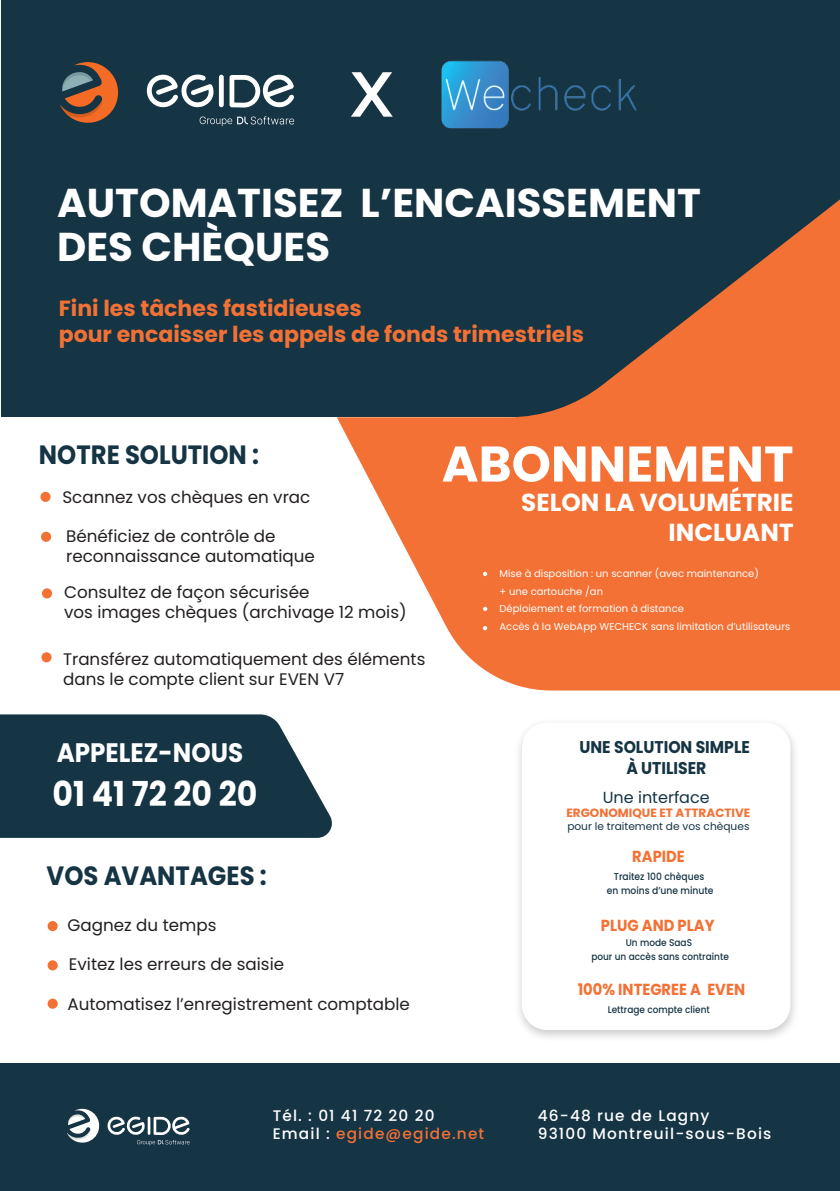
<style>
.page{position:relative;width:840px;height:1191px;background:#fff}
.page>*{position:absolute;margin:0;border:0;box-sizing:border-box;transform-origin:0 0}
.t1{font:700 68px "Corbel";color:#fff}
.t2{font:700 50px "Poppins";color:#fff}
.t3{font:700 40.2px/44.2px "Poppins";color:#fff}
.t4{font:700 34.4px "Poppins";color:#fff;scale:.92 1}
.t5{font:700 26.8px "Poppins";color:#fff;scale:.92 1}
.t6{font:700 26.4px "Poppins";color:#153444;scale:.92 1}
.t7{font:700 24.6px/29.6px "Poppins";color:#fff;text-align:right}
.t8{font:700 22px/26.4px "Poppins";color:#f37134}
.t9{font:700 17px/20.4px "Poppins";color:#153444;text-align:center;scale:.92 1}
.t10{font:16.8px/20px "Poppins";color:#231f20}
.t11{font:700 16px "Poppins";color:#f37134;scale:.92 1}
.t12{font:16px "Poppins";color:#153444}
.t13{font:500 15.4px/18.4px "Poppins";letter-spacing:.075em;color:#fff}
.t14{font:700 12px "Poppins";color:#f37134}
.t15{font:10.6px "Poppins";color:#153444}
.t16{font:10px/17.6px "Poppins";color:#fff}
.t17{font:500 10px/14px "Poppins";color:#153444;text-align:center;scale:.92 1}
.t18{font:500 9.8px/14px "Poppins";color:#153444;text-align:center;scale:.92 1}
.s1{color:#f37135}
</style>
<div class="page">
<img style="left:519px;top:726px;width:276px;height:312px">
<div style="left:521px;top:722px;width:269px;height:308px;background:#fff;border-radius:25px"></div>
<div style="left:1px;top:1063px;width:838px;height:128px;background:#153444"></div>
<div style="left:1px;top:1px;width:838px;height:416px;background:#153444"></div>
<svg style="left:0;top:714px;width:332px;height:124px;background:#274452"></svg>
<svg style="left:337px;top:200px;width:502px;height:490px;fill:#f37134"></svg>
<div style="left:48px;top:960px;width:10px;height:10px;background:#f37134;border-radius:50%"></div>
<div style="left:48px;top:998px;width:10px;height:10px;background:#f37134;border-radius:50%"></div>
<div style="left:48px;top:921px;width:10px;height:10px;background:#f37134;border-radius:50%"></div>
<svg style="left:60px;top:62px;width:59px;height:61px"></svg>
<hr style="left:219px;top:75px;width:4px;height:32px;background:#fff;border-radius:2px">
<svg style="left:199px;top:116px;width:95px;height:10px"></svg>
<svg style="left:229px;top:74px;width:65px;height:34px"></svg>
<svg style="left:146px;top:74px;width:68px;height:34px"></svg>
<svg style="left:67px;top:1108px;width:122px;height:37px"></svg>
<div style="left:41px;top:531px;width:10px;height:11px;background:#f37134;border-radius:50%"></div>
<div style="left:40px;top:492px;width:11px;height:10px;background:#f37134;border-radius:50%"></div>
<div style="left:42px;top:588px;width:10px;height:10px;background:#f37134;border-radius:50%"></div>
<div style="left:41px;top:652px;width:11px;height:10px;background:#f37134;border-radius:50%"></div>
<img style="left:441px;top:60px;width:195px;height:69px">
<svg style="left:482px;top:572px;width:5px;height:4px"></svg>
<svg style="left:482px;top:607px;width:5px;height:4px"></svg>
<svg style="left:482px;top:626px;width:5px;height:4px"></svg>
<h1 class="t1" style="left:350px;top:53px;width:45px">X</h1>
<h3 class="t3" style="left:57px;top:181px;width:644px">AUTOMATISEZ L’ENCAISSEMENT<br>DES CHÈQUES</h3>
<h3 class="t8" style="left:59px;top:295px;width:526px">Fini les tâches fastidieuses<br>pour encaisser les appels de fonds trimestriels</h3>
<h3 class="t6" style="left:39px;top:438px;width:240px">NOTRE SOLUTION :</h3>
<p class="t10" style="left:62px;top:487px;width:249px">Scannez vos chèques en vrac</p>
<p class="t10" style="left:66px;top:526px;width:250px">Bénéficiez de contrôle de reconnaissance automatique</p>
<p class="t10" style="left:64px;top:582px;width:344px">Consultez de façon sécurisée<br>vos images chèques (archivage 12 mois)</p>
<p class="t10" style="left:63px;top:649px;width:363px">Transférez automatiquement des éléments dans le compte client sur EVEN V7</p>
<h2 class="t2" style="left:441px;top:433px;width:353px">ABONNEMENT</h2>
<h3 class="t7" style="left:521px;top:487px;width:274px">SELON LA VOLUMÉTRIE<br>INCLUANT</h3>
<p class="t16" style="left:499px;top:565px;width:292px">Mise à disposition : un scanner (avec maintenance)<br>+ une cartouche /an<br>Déploiement et formation à distance<br>Accès à la WebApp WECHECK sans limitation d’utilisateurs</p>
<h3 class="t5" style="left:57px;top:735px;width:204px">APPELEZ-NOUS</h3>
<h3 class="t4" style="left:53px;top:772px;width:224px">01 41 72 20 20</h3>
<h3 class="t6" style="left:47px;top:859px;width:240px">VOS AVANTAGES :</h3>
<p class="t10" style="left:67px;top:915px;width:150px">Gagnez du temps</p>
<p class="t10" style="left:69px;top:954px;width:217px">Evitez les erreurs de saisie</p>
<p class="t10" style="left:67px;top:994px;width:344px">Automatisez l’enregistrement comptable</p>
<p class="t9" style="left:579px;top:737px;width:187px">UNE SOLUTION SIMPLE<br>À UTILISER</p>
<p class="t12" style="left:602px;top:787px;width:108px">Une interface</p>
<p class="t14" style="left:566px;top:805px;width:185px">ERGONOMIQUE ET ATTRACTIVE</p>
<p class="t15" style="left:567px;top:820px;width:184px">pour le traitement de vos chèques</p>
<p class="t11" style="left:632px;top:847px;width:59px">RAPIDE</p>
<p class="t17" style="left:606px;top:870px;width:117px">Traitez 100 chèques<br>en moins d’une minute</p>
<p class="t11" style="left:600px;top:915px;width:125px">PLUG AND PLAY</p>
<p class="t18" style="left:591px;top:937px;width:151px">Un mode SaaS<br>pour un accès sans contrainte</p>
<p class="t11" style="left:577px;top:979px;width:183px">100% INTEGREE A EVEN</p>
<p class="t18" style="left:607px;top:1003px;width:112px">Lettrage compte client</p>
<p class="t13" style="left:272px;top:1107px;width:213px">Tél. : 01 41 72 20 20<br>Email : <span class="s1">egide@egide.net</span></p>
<p class="t13" style="left:537px;top:1107px;width:235px">46-48 rue de Lagny<br>93100 Montreuil-sous-Bois</p>
</div>
